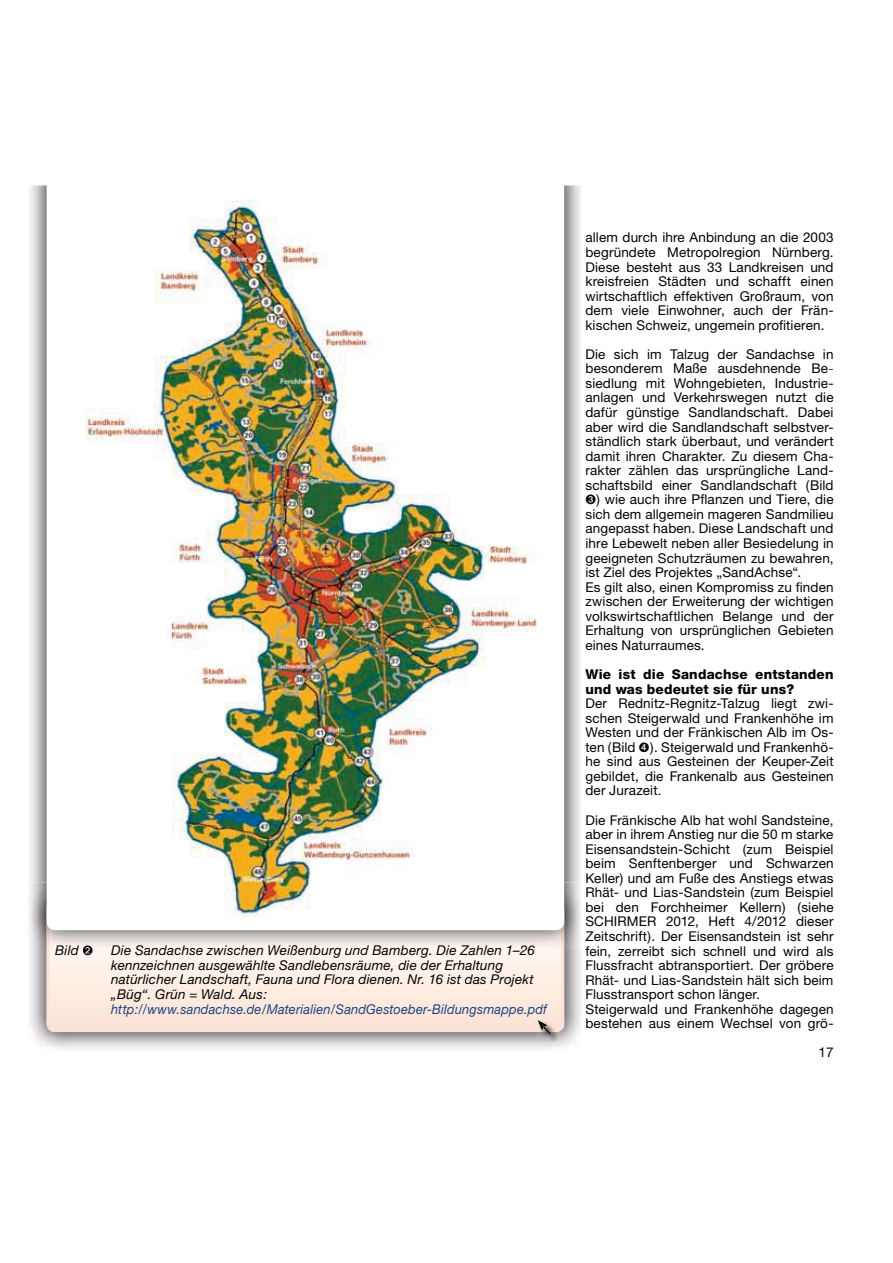
<style>
.page{position:relative;width:893px;height:1263px;background:#fff}
.page>*{position:absolute;margin:0;border:0;box-sizing:border-box;transform-origin:0 0}
.t1{font:13.5px/14.5px "Helvetica Neue";letter-spacing:.01em;color:#010202;text-align:justify}
.t2{font:italic 13.5px/14.5px "Helvetica Neue";letter-spacing:.015em;color:#010202}
.t3{font:italic 13.5px "Helvetica Neue";letter-spacing:.015em;color:#1c4382;scale:.95 1}
.t4{font:800 13.5px/14.5px "Helvetica Neue";letter-spacing:.015em;color:#010202}
</style>
<div class="page">
<img style="left:30px;top:949px;width:551px;height:101px">
<img style="left:30px;top:185px;width:551px;height:697px">
<img style="left:29px;top:882px;width:552px;height:67px">
<img style="left:47px;top:930px;width:517px;height:19px">
<img style="left:47px;top:185px;width:517px;height:745px">
<img style="left:111px;top:945px;width:424px;height:1px">
<img style="left:538px;top:1034px;width:21px;height:9px">
<svg style="left:50px;top:946px;width:511px;height:88px;background:#fae9e0"></svg>
<p class="t2" style="left:55px;top:945px;width:25px">Bild</p>
<p class="t2" style="left:111px;top:945px;width:425px">Die Sandachse zwischen Weißenburg und Bamberg. Die Zahlen 1–26 kennzeichnen ausgewählte Sandlebensräume, die der Erhaltung natürlicher Landschaft, Fauna und Flora dienen. Nr. 16 ist das Projekt „Büg“. Grün = Wald. Aus:</p>
<p class="t3" style="left:111px;top:1004px;width:460px">http://www.sandachse.de/Materialien/SandGestoeber-Bildungsmappe.pdf</p>
<p class="t1" style="left:585px;top:232px;width:250px">allem durch ihre Anbindung an die 2003 begründete Metropolregion Nürnberg.<br>Diese besteht aus 33 Landkreisen und kreisfreien Städten und schafft einen wirtschaftlich effektiven Großraum, von dem viele Einwohner, auch der Frän&shy;kischen Schweiz, ungemein profitieren.</p>
<p class="t1" style="left:585px;top:348px;width:249px">Die sich im Talzug der Sandachse in</p>
<p class="t1" style="left:585px;top:363px;width:250px">besonderem Maße ausdehnende Be-</p>
<p class="t1" style="left:585px;top:377px;width:250px">siedlung mit Wohngebieten, Industrie-</p>
<p class="t1" style="left:585px;top:392px;width:249px">anlagen und Verkehrswegen nutzt die</p>
<p class="t1" style="left:585px;top:406px;width:249px">dafür günstige Sandlandschaft. Dabei</p>
<p class="t1" style="left:585px;top:421px;width:250px">aber wird die Sandlandschaft selbstver-</p>
<p class="t1" style="left:585px;top:435px;width:249px">ständlich stark überbaut, und verändert</p>
<p class="t1" style="left:585px;top:450px;width:250px">damit ihren Charakter. Zu diesem Cha-</p>
<p class="t1" style="left:585px;top:464px;width:250px">rakter zählen das ursprüngliche Land-</p>
<p class="t1" style="left:585px;top:479px;width:250px">schaftsbild einer Sandlandschaft (Bild</p>
<p class="t1" style="left:596px;top:494px;width:238px">) wie auch ihre Pflanzen und Tiere, die</p>
<p class="t1" style="left:585px;top:508px;width:249px">sich dem allgemein mageren Sandmilieu</p>
<p class="t1" style="left:585px;top:523px;width:249px">angepasst haben. Diese Landschaft und</p>
<p class="t1" style="left:585px;top:537px;width:249px">ihre Lebewelt neben aller Besiedelung in</p>
<p class="t1" style="left:585px;top:552px;width:249px">geeigneten Schutzräumen zu bewahren,</p>
<p class="t1" style="left:585px;top:566px;width:217px">ist Ziel des Projektes „SandAchse“.</p>
<p class="t1" style="left:585px;top:581px;width:250px">Es gilt also, einen Kompromiss zu finden</p>
<p class="t1" style="left:585px;top:595px;width:249px">zwischen der Erweiterung der wichtigen</p>
<p class="t1" style="left:585px;top:610px;width:249px">volkswirtschaftlichen Belange und der</p>
<p class="t1" style="left:585px;top:625px;width:249px">Erhaltung von ursprünglichen Gebieten</p>
<p class="t1" style="left:585px;top:639px;width:121px">eines Naturraumes.</p>
<p class="t4" style="left:585px;top:668px;width:249px">Wie ist die Sandachse entstanden und was bedeutet sie für uns?</p>
<p class="t1" style="left:585px;top:697px;width:250px">Der Rednitz-Regnitz-Talzug liegt zwi&shy;schen Steigerwald und Frankenhöhe im Westen und der Fränkischen Alb im Os&shy;ten (Bild ). Steigerwald und Frankenhö&shy;he sind aus Gesteinen der Keuper-Zeit gebildet, die Frankenalb aus Gesteinen der Jurazeit.</p>
<p class="t1" style="left:585px;top:814px;width:250px;text-align:left">Die Fränkische Alb hat wohl Sandsteine, aber in ihrem Anstieg nur die 50 m starke Eisensandstein-Schicht (zum Beispiel beim Senftenberger und Schwarzen Keller) und am Fuße des Anstiegs etwas Rhät- und Lias-Sandstein (zum Beispiel bei den Forchheimer Kellern) (siehe SCHIRMER 2012, Heft 4/2012 dieser Zeitschrift). Der Eisensandstein ist sehr fein, zerreibt sich schnell und wird als Flussfracht abtransportiert. Der gröbere Rhät- und Lias-Sandstein hält sich beim Flusstransport schon länger.<br>Steigerwald und Frankenhöhe dagegen bestehen aus einem Wechsel von grö-</p>
<p class="t1" style="left:818px;top:1046px;width:17px">17</p>
</div>
